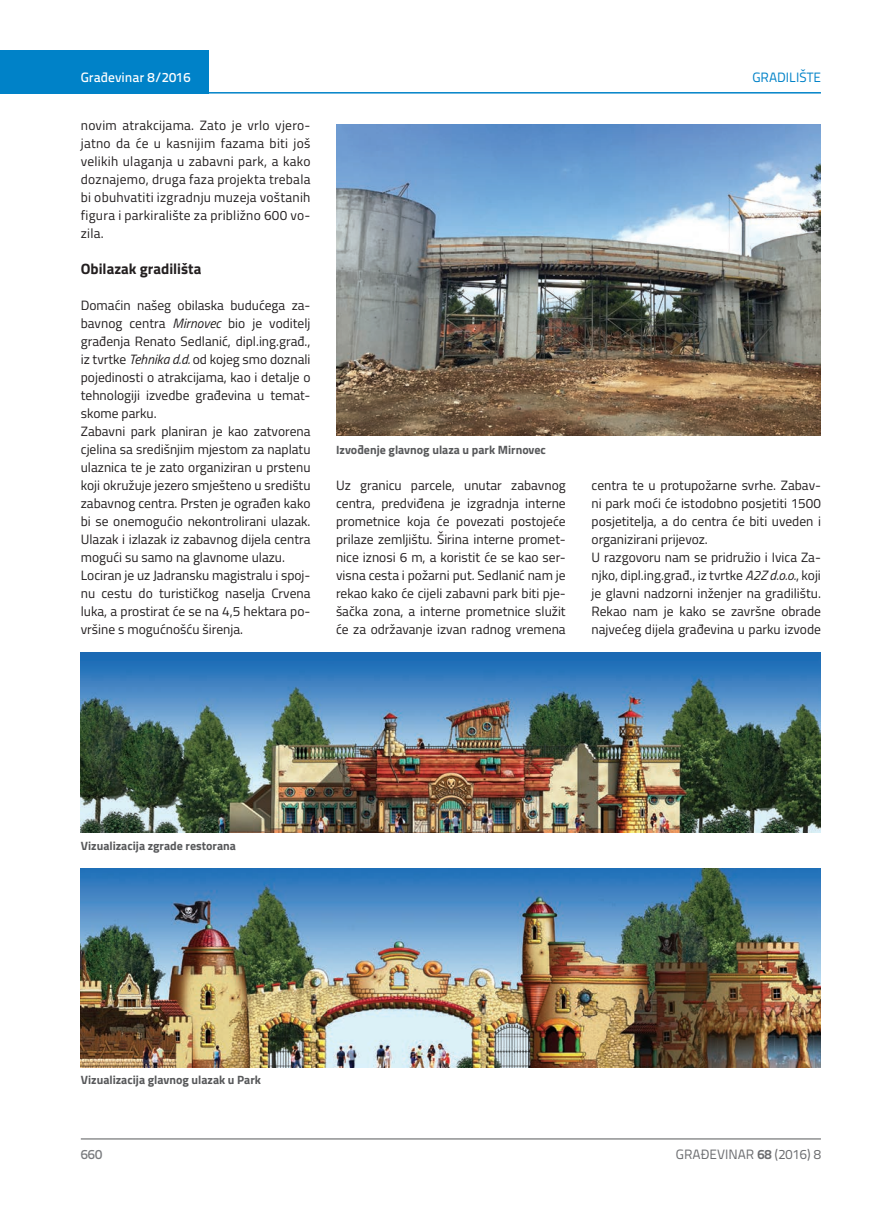
<style>
.page{position:relative;width:872px;height:1212px;background:#fff}
.page>*{position:absolute;margin:0;border:0;box-sizing:border-box;transform-origin:0 0}
.t1{font:700 15px "Titillium";color:#231f20}
.t2{font:13.5px/18px "Titillium";color:#231f20;text-align:justify}
.t3{font:13.5px "Titillium Text 22 L";color:#6c6d70}
.t4{font:500 13.5px "Titillium Text 22 L";color:#fff}
.t5{font:13.5px "Titillium Text 22 L";color:#0082c8}
.t6{font:500 13.5px "Titillium Text 22 L";color:#787a7d}
.t7{font:700 12px "Titillium";color:#57585a}
.s1{font-style:italic}
.s2{font-weight:700}
</style>
<div class="page">
<hr style="left:81px;top:1139px;width:740px;height:1px;background:#57585a">
<div style="left:0;top:50px;width:208px;height:44px;background:#0082c8"></div>
<hr style="left:0;top:92px;width:821px;height:2px;background:#0082c8">
<img style="left:336px;top:124px;width:485px;height:312px">
<img style="left:81px;top:652px;width:740px;height:180px">
<img style="left:81px;top:869px;width:740px;height:198px">
<p class="t4" style="left:81px;top:67px;width:111px">Građevinar 8/2016</p>
<p class="t5" style="left:752px;top:68px;width:70px">GRADILIŠTE</p>
<p class="t2" style="left:81px;top:115px;width:231px">novim atrakcijama. Zato je vrlo vjero&shy;jatno da će u kasnijim fazama biti još velikih ulaganja u zabavni park, a kako doznajemo, druga faza projekta trebala bi obuhvatiti izgradnju muzeja voštanih figura i parkiralište za približno 600 vo&shy;zila.</p>
<p class="t1" style="left:81px;top:257px;width:122px">Obilazak gradilišta</p>
<p class="t2" style="left:81px;top:295px;width:231px;text-align:left">Domaćin našeg obilaska budućega za&shy;bavnog centra <span class="s1">Mirnovec</span> bio je voditelj građenja Renato Sedlanić, dipl.ing.građ., iz tvrtke <span class="s1">Tehnika d.d.</span> od kojeg smo doznali pojedinosti o atrakcijama, kao i detalje o tehnologiji izvedbe građevina u temat&shy;skome parku.<br>Zabavni park planiran je kao zatvorena cjelina sa središnjim mjestom za naplatu ulaznica te je zato organiziran u prstenu koji okružuje jezero smješteno u središtu zabavnog centra. Prsten je ograđen kako bi se onemogućio nekontrolirani ulazak.<br>Ulazak i izlazak iz zabavnog dijela centra mogući su samo na glavnome ulazu.<br>Lociran je uz Jadransku magistralu i spoj&shy;nu cestu do turističkog naselja Crvena luka, a prostirat će se na 4,5 hektara po&shy;vršine s mogućnošću širenja.</p>
<p class="t7" style="left:336px;top:440px;width:211px">Izvođenje glavnog ulaza u park Mirnovec</p>
<p class="t2" style="left:336px;top:475px;width:231px">Uz granicu parcele, unutar zabavnog centra, predviđena je izgradnja interne prometnice koja će povezati postojeće prilaze zemljištu. Širina interne promet&shy;nice iznosi 6 m, a koristit će se kao ser&shy;visna cesta i požarni put. Sedlanić nam je rekao kako će cijeli zabavni park biti pje&shy;šačka zona, a interne prometnice služit će za održavanje izvan radnog vremena</p>
<p class="t2" style="left:591px;top:475px;width:231px;text-align:left">centra te u protupožarne svrhe. Zabav&shy;ni park moći će istodobno posjetiti 1500 posjetitelja, a do centra će biti uveden i organizirani prijevoz.<br>U razgovoru nam se pridružio i Ivica Za&shy;njko, dipl.ing.građ., iz tvrtke <span class="s1">A2Z d.o.o.</span>, koji je glavni nadzorni inženjer na gradilištu.<br>Rekao nam je kako se završne obrade najvećeg dijela građevina u parku izvode</p>
<p class="t7" style="left:81px;top:837px;width:156px">Vizualizacija zgrade restorana</p>
<p class="t7" style="left:81px;top:1071px;width:182px">Vizualizacija glavnog ulazak u Park</p>
<p class="t6" style="left:81px;top:1144px;width:23px">660</p>
<p class="t3" style="left:676px;top:1144px;width:146px">GRAĐEVINAR <span class="s2">68</span> (2016) 8</p>
</div>
